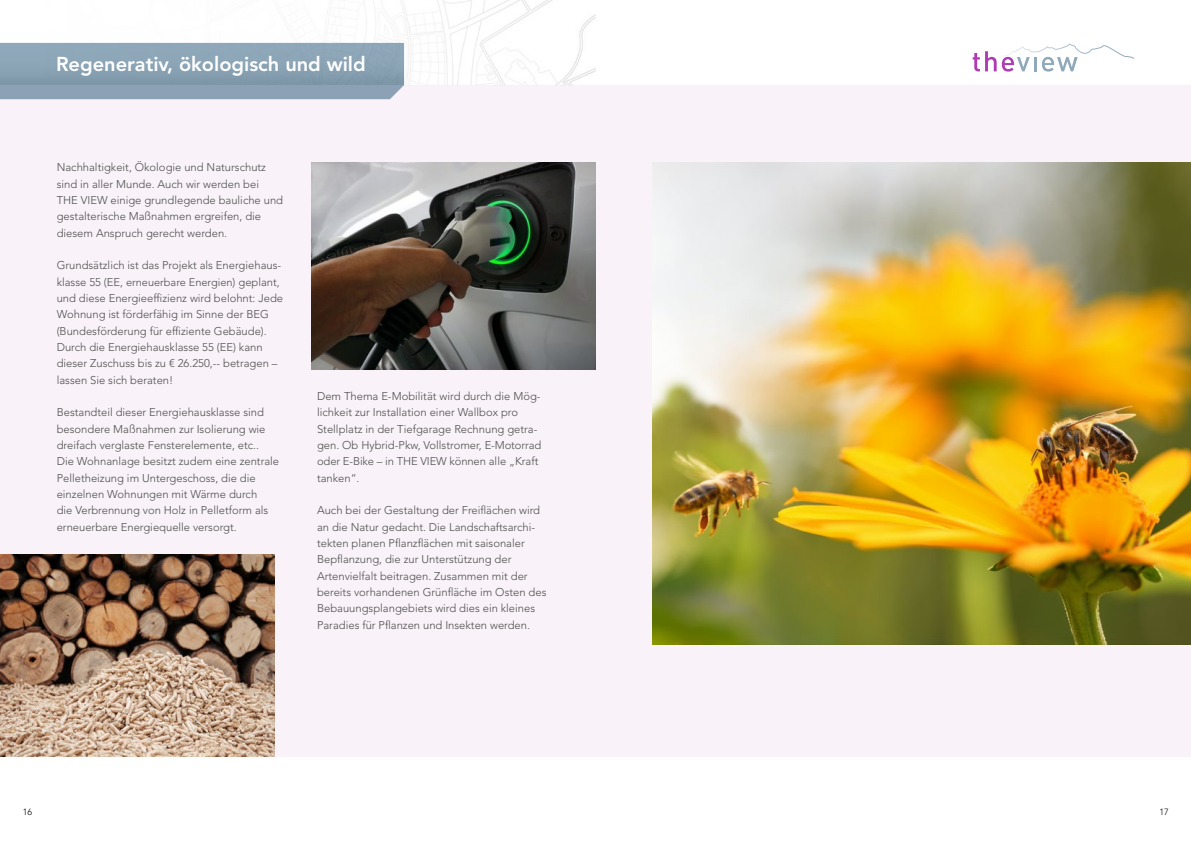
<style>
.page{position:relative;width:1191px;height:842px;background:#fff}
.page>*{position:absolute;margin:0;border:0;box-sizing:border-box;transform-origin:0 0}
.t1{font:800 20px "Avenir LT Std";color:#fff}
.t2{font:300 11.2px/16.3px "Avenir LT Std";color:#4e4e4d}
.t3{font:300 9px "Avenir LT Std";color:#000}
.s1{font-size:11px}
</style>
<div class="page">
<img style="left:0;top:0;width:595px;height:85px">
<div style="left:0;top:85px;width:1191px;height:672px;background:#f9f2f9"></div>
<img style="left:312px;top:163px;width:283px;height:206px">
<img style="left:0;top:555px;width:275px;height:202px">
<img style="left:652px;top:162px;width:539px;height:482px">
<svg style="left:972px;top:43px;width:162px;height:29px"></svg>
<div style="left:0;top:85px;width:404px;height:14px;background:#8ca0b6"></div>
<div style="left:0;top:43px;width:404px;height:42px;background:linear-gradient(to right,#8aa3b5,#88a1b2)"></div>
<h1 class="t1" style="left:56px;top:52px;width:311px">Regenerativ, ökologisch und wild</h1>
<p class="t2" style="left:57px;top:160px;width:228px">Nachhaltigkeit, Ökologie und Naturschutz sind in aller Munde. Auch wir werden bei<br>THE VIEW einige grundlegende bauliche und gestalterische Maßnahmen ergreifen, die diesem Anspruch gerecht werden.</p>
<p class="t2" style="left:57px;top:257px;width:228px">Grundsätzlich ist das Projekt als Energiehaus&shy;klasse 55 (EE, <span class="s1">erneuerbare Energien</span>) geplant, und diese Energieeffizienz wird belohnt: Jede Wohnung ist förderfähig im Sinne der BEG (Bundesförderung für effiziente Gebäude).<br>Durch die Energiehausklasse 55 (EE) kann dieser Zuschuss bis zu € 26.250,-- betragen – lassen Sie sich beraten!</p>
<p class="t2" style="left:57px;top:404px;width:224px">Bestandteil dieser Energiehausklasse sind besondere Maßnahmen zur Isolierung wie dreifach verglaste Fensterelemente, etc..<br>Die Wohnanlage besitzt zudem eine zentrale Pelletheizung im Untergeschoss, die die einzelnen Wohnungen mit Wärme durch<br>die Verbrennung von Holz in Pelletform als erneuerbare Energiequelle versorgt.</p>
<p class="t2" style="left:317px;top:388px;width:226px">Dem Thema E-Mobilität wird durch die Mög&shy;lichkeit zur Installation einer Wallbox pro Stellplatz in der Tiefgarage Rechnung getra&shy;gen. Ob Hybrid-Pkw, Vollstromer, E-Motorrad oder E-Bike – in THE VIEW können alle „Kraft tanken“.</p>
<p class="t2" style="left:317px;top:502px;width:231px">Auch bei der Gestaltung der Freiflächen wird an die Natur gedacht. Die Landschaftsarchi&shy;tekten planen Pflanzflächen mit saisonaler Bepflanzung, die zur Unterstützung der Artenvielfalt beitragen. Zusammen mit der bereits vorhandenen Grünfläche im Osten des Bebauungsplangebiets wird dies ein kleines Paradies für Pflanzen und Insekten werden.</p>
<p class="t3" style="left:23px;top:806px;width:11px">16</p>
<p class="t3" style="left:1159px;top:806px;width:11px">17</p>
</div>
